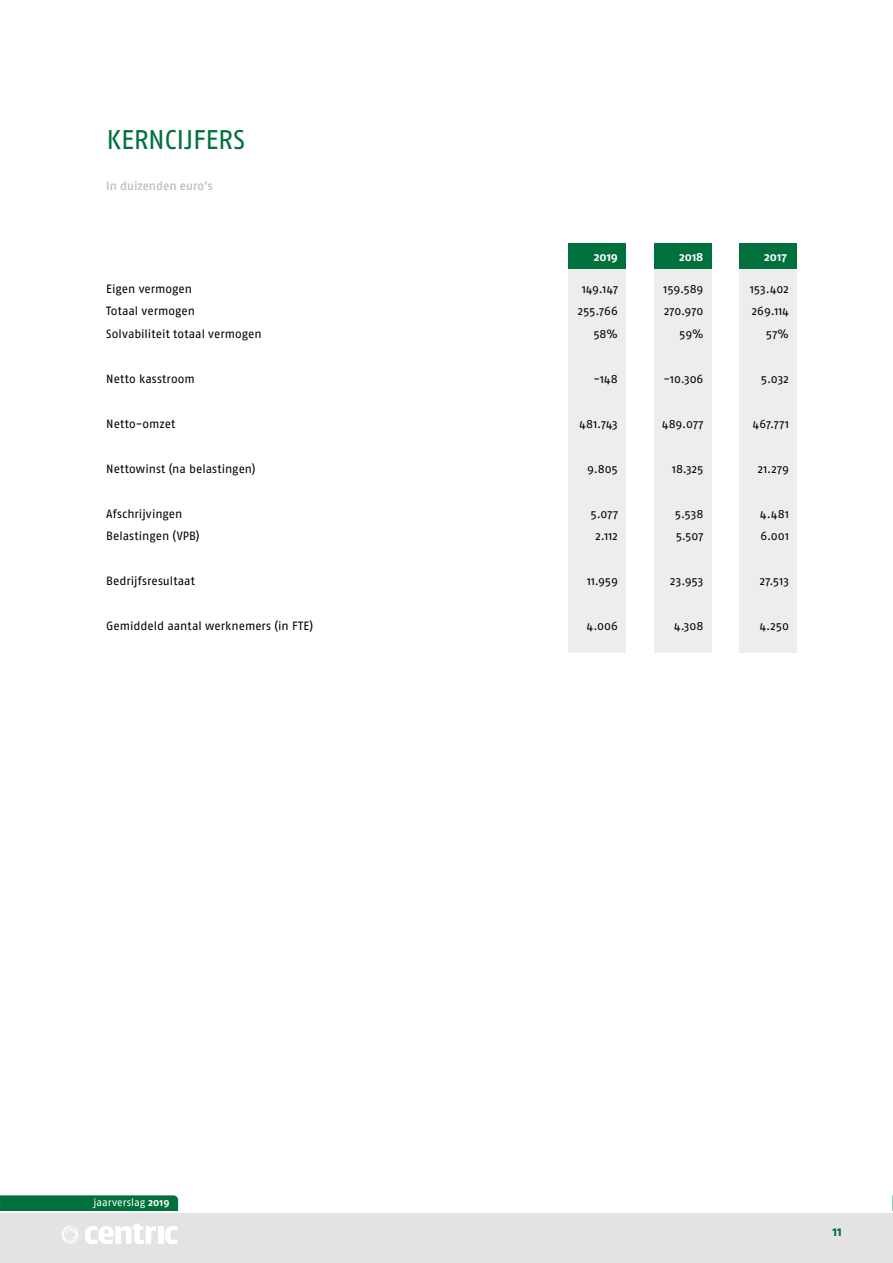
<style>
.page{position:relative;width:893px;height:1263px;background:#fff}
.page>*{position:absolute;margin:0;border:0;box-sizing:border-box;transform-origin:0 0}
.t1{font:27px "Fago Pro";letter-spacing:-.01em;color:#00713c}
.t2{font:700 13.5px "Fago Pro";color:#00713c}
.t3{font:12px "Fago Pro";color:#000}
.t4{font:12px "Fago Pro";letter-spacing:-.005em;color:#c6c6c6}
.t5{font:700 12px "Fago Pro";letter-spacing:-.005em;color:#fff}
.t6{font:10.5px "Fago Pro";color:#fff}
.s1{font-weight:700}
</style>
<div class="page">
<div style="left:0;top:1213px;width:893px;height:50px;background:#e3e3e3"></div>
<div style="left:0;top:1196px;width:178px;height:15px;background:#00713c"></div>
<svg style="left:892px;top:1196px;width:1px;height:15px"></svg>
<div style="left:158px;top:1226px;width:5px;height:18px;background:#fff"></div>
<svg style="left:165px;top:1226px;width:12px;height:18px"></svg>
<svg style="left:62px;top:1223px;width:94px;height:21px"></svg>
<div style="left:739px;top:243px;width:58px;height:410px;background:#ededed"></div>
<div style="left:739px;top:243px;width:58px;height:26px;background:#00713c"></div>
<div style="left:654px;top:243px;width:57px;height:410px;background:#ededed"></div>
<div style="left:568px;top:243px;width:58px;height:410px;background:#ededed"></div>
<div style="left:654px;top:243px;width:57px;height:26px;background:#00713c"></div>
<div style="left:568px;top:243px;width:58px;height:26px;background:#00713c"></div>
<h1 class="t1" style="left:106px;top:123px;width:140px">KERNCIJFERS</h1>
<p class="t4" style="left:106px;top:179px;width:108px">In duizenden euro’s</p>
<p class="t5" style="left:594px;top:249px;width:26px">2019</p>
<p class="t5" style="left:679px;top:249px;width:26px">2018</p>
<p class="t5" style="left:764px;top:249px;width:24px">2017</p>
<p class="t3" style="left:106px;top:281px;width:87px">Eigen vermogen</p>
<p class="t3" style="left:582px;top:281px;width:37px">149.147</p>
<p class="t3" style="left:664px;top:281px;width:41px">159.589</p>
<p class="t3" style="left:750px;top:281px;width:40px">153.402</p>
<p class="t3" style="left:106px;top:304px;width:90px">Totaal vermogen</p>
<p class="t3" style="left:578px;top:304px;width:42px">255.766</p>
<p class="t3" style="left:664px;top:304px;width:41px">270.970</p>
<p class="t3" style="left:752px;top:304px;width:39px">269.114</p>
<p class="t3" style="left:106px;top:326px;width:157px">Solvabiliteit totaal vermogen</p>
<p class="t3" style="left:593px;top:326px;width:26px">58%</p>
<p class="t3" style="left:679px;top:326px;width:26px">59%</p>
<p class="t3" style="left:766px;top:326px;width:25px">57%</p>
<p class="t3" style="left:106px;top:371px;width:90px">Netto kasstroom</p>
<p class="t3" style="left:593px;top:371px;width:26px">-148</p>
<p class="t3" style="left:664px;top:371px;width:41px">-10.306</p>
<p class="t3" style="left:761px;top:371px;width:30px">5.032</p>
<p class="t3" style="left:106px;top:416px;width:71px">Netto-omzet</p>
<p class="t3" style="left:579px;top:416px;width:40px">481.743</p>
<p class="t3" style="left:662px;top:416px;width:43px">489.077</p>
<p class="t3" style="left:753px;top:416px;width:38px">467.771</p>
<p class="t3" style="left:106px;top:461px;width:151px">Nettowinst (na belastingen)</p>
<p class="t3" style="left:587px;top:461px;width:32px">9.805</p>
<p class="t3" style="left:672px;top:461px;width:33px">18.325</p>
<p class="t3" style="left:758px;top:461px;width:33px">21.279</p>
<p class="t3" style="left:106px;top:506px;width:78px">Afschrijvingen</p>
<p class="t3" style="left:590px;top:506px;width:29px">5.077</p>
<p class="t3" style="left:675px;top:506px;width:30px">5.538</p>
<p class="t3" style="left:760px;top:506px;width:30px">4.481</p>
<p class="t3" style="left:106px;top:529px;width:95px">Belastingen (VPB)</p>
<p class="t3" style="left:596px;top:529px;width:24px">2.112</p>
<p class="t3" style="left:676px;top:529px;width:29px">5.507</p>
<p class="t3" style="left:760px;top:529px;width:30px">6.001</p>
<p class="t3" style="left:106px;top:574px;width:90px">Bedrijfsresultaat</p>
<p class="t3" style="left:587px;top:574px;width:32px">11.959</p>
<p class="t3" style="left:670px;top:574px;width:35px">23.953</p>
<p class="t3" style="left:760px;top:574px;width:31px">27.513</p>
<p class="t3" style="left:106px;top:619px;width:208px">Gemiddeld aantal werknemers (in FTE)</p>
<p class="t3" style="left:587px;top:619px;width:33px">4.006</p>
<p class="t3" style="left:674px;top:619px;width:31px">4.308</p>
<p class="t3" style="left:760px;top:619px;width:31px">4.250</p>
<p class="t6" style="left:93px;top:1196px;width:78px">jaarverslag <span class="s1">2019</span></p>
<p class="t2" style="left:832px;top:1223px;width:11px">11</p>
</div>
